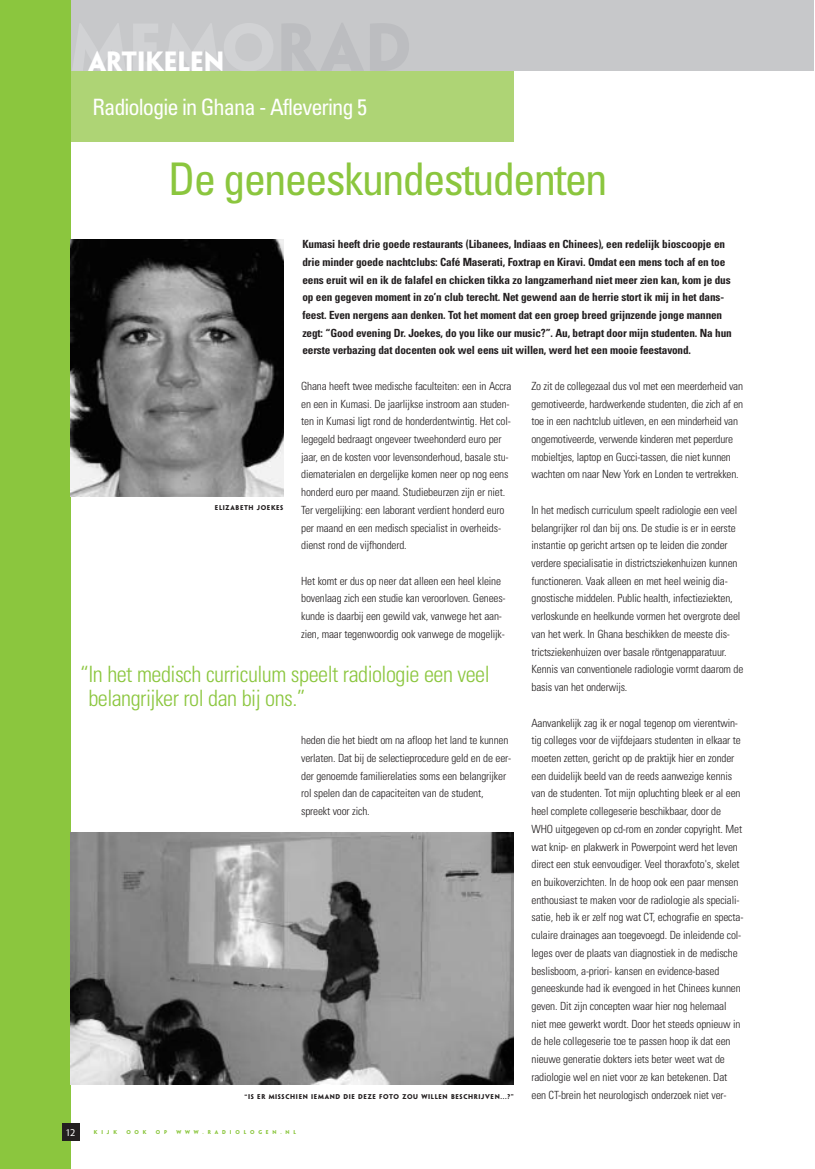
<style>
.page{position:relative;width:815px;height:1169px;background:#fff}
.page>*{position:absolute;margin:0;border:0;box-sizing:border-box;transform-origin:0 0}
.t1{font:condensed 45px "Univers";letter-spacing:-.045em;color:#8bc63e}
.t2{font:25px "Penumbra MM 725 0";color:#fff}
.t3{font:300 condensed 22.5px/23.8px "Univers";letter-spacing:-.02em;color:#8bc63e}
.t4{font:condensed 22.5px "Univers";letter-spacing:-.045em;color:#fff}
.t5{font:300 condensed 11.25px/17.8px "Univers";letter-spacing:-.015em;color:#231f20}
.t6{font:700 condensed 11.25px/17.8px "Univers";letter-spacing:-.015em;color:#231f20}
.t7{font:8.75px "Penumbra MM 365 0";color:#fff}
.t8{font:6.25px "Penumbra MM 725 0";letter-spacing:.105em;color:#231f20}
.t9{font:5px "Penumbra MM 725 0";letter-spacing:.77em;color:#8bc63e}
</style>
<div class="page">
<div style="left:0;top:0;width:814px;height:71px;background:#c7c8ca"></div>
<div style="left:0;top:0;width:71px;height:1169px;background:#8bc63e"></div>
<div style="left:62px;top:1123px;width:18px;height:18px;background:#231f20"></div>
<div style="left:71px;top:71px;width:443px;height:71px;background:#aed475"></div>
<img style="left:71px;top:239px;width:212px;height:257px">
<img style="left:71px;top:833px;width:443px;height:251px">
<h2 class="t2" style="left:89px;top:48px;width:137px">ARTIKELEN</h2>
<h3 class="t4" style="left:93px;top:99px;width:276px">Radiologie in Ghana - Aflevering 5</h3>
<h1 class="t1" style="left:168px;top:163px;width:441px">De geneeskundestudenten</h1>
<p class="t6" style="left:302px;top:236px;width:431px">Kumasi heeft drie goede restaurants (Libanees, Indiaas en Chinees), een redelijk bioscoopje en drie minder goede nachtclubs: Café Maserati, Foxtrap en Kiravi. Omdat een mens toch af en toe eens eruit wil en ik de falafel en chicken tikka zo langzamerhand niet meer zien kan, kom je dus op een gegeven moment in zo’n club terecht. Net gewend aan de herrie stort ik mij in het dans&shy;feest. Even nergens aan denken. Tot het moment dat een groep breed grijnzende jonge mannen zegt: “Good evening Dr. Joekes, do you like our music?”. Au, betrapt door mijn studenten. Na hun eerste verbazing dat docenten ook wel eens uit willen, werd het een mooie feestavond.</p>
<p class="t8" style="left:215px;top:505px;width:70px">ELIZABETH JOEKES</p>
<p class="t5" style="left:301px;top:378px;width:212px">Ghana heeft twee medische faculteiten: een in Accra en een in Kumasi. De jaarlijkse instroom aan studen&shy;ten in Kumasi ligt rond de honderdentwintig. Het col&shy;legegeld bedraagt ongeveer tweehonderd euro per jaar, en de kosten voor levensonderhoud, basale stu&shy;diematerialen en dergelijke komen neer op nog eens honderd euro per maand. Studiebeurzen zijn er niet.<br>Ter vergelijking: een laborant verdient honderd euro per maand en een medisch specialist in overheids&shy;dienst rond de vijfhonderd.</p>
<p class="t5" style="left:301px;top:573px;width:206px">Het komt er dus op neer dat alleen een heel kleine bovenlaag zich een studie kan veroorloven. Genees&shy;kunde is daarbij een gewild vak, vanwege het aan&shy;zien, maar tegenwoordig ook vanwege de mogelijk-</p>
<h3 class="t3" style="left:88px;top:664px;width:403px;text-indent:-8px">“In het medisch curriculum speelt radiologie een veel belangrijker rol dan bij ons.”</h3>
<p class="t5" style="left:301px;top:732px;width:212px">heden die het biedt om na afloop het land te kunnen verlaten. Dat bij de selectieprocedure geld en de eer&shy;der genoemde familierelaties soms een belangrijker rol spelen dan de capaciteiten van de student, spreekt voor zich.</p>
<p class="t7" style="left:67px;top:1127px;width:10px">12</p>
<p class="t8" style="left:245px;top:1093px;width:271px">“IS ER MISSCHIEN IEMAND DIE DEZE FOTO ZOU WILLEN BESCHRIJVEN...?”</p>
<p class="t9" style="left:94px;top:1129px;width:25px">KIJK</p>
<p class="t9" style="left:126px;top:1129px;width:22px">OOK</p>
<p class="t9" style="left:156px;top:1129px;width:13px">O P</p>
<p class="t9" style="left:177px;top:1129px;width:121px">WWW.RADIOLOGEN.NL</p>
<p class="t5" style="left:531px;top:378px;width:213px">Zo zit de collegezaal dus vol met een meerderheid van gemotiveerde, hardwerkende studenten, die zich af en toe in een nachtclub uitleven, en een minderheid van ongemotiveerde, verwende kinderen met peperdure mobieltjes, laptop en Gucci-tassen, die niet kunnen wachten om naar New York en Londen te vertrekken.</p>
<p class="t5" style="left:531px;top:502px;width:213px">In het medisch curriculum speelt radiologie een veel belangrijker rol dan bij ons. De studie is er in eerste instantie op gericht artsen op te leiden die zonder verdere specialisatie in districtsziekenhuizen kunnen functioneren. Vaak alleen en met heel weinig dia&shy;gnostische middelen. Public health, infectieziekten, verloskunde en heelkunde vormen het overgrote deel van het werk. In Ghana beschikken de meeste dis&shy;trictsziekenhuizen over basale röntgenapparatuur.<br>Kennis van conventionele radiologie vormt daarom de basis van het onderwijs.</p>
<p class="t5" style="left:531px;top:715px;width:213px">Aanvankelijk zag ik er nogal tegenop om vierentwin&shy;tig colleges voor de vijfdejaars studenten in elkaar te moeten zetten, gericht op de praktijk hier en zonder een duidelijk beeld van de reeds aanwezige kennis van de studenten. Tot mijn opluchting bleek er al een heel complete collegeserie beschikbaar, door de WHO uitgegeven op cd-rom en zonder copyright. Met wat knip- en plakwerk in Powerpoint werd het leven direct een stuk eenvoudiger. Veel thoraxfoto's, skelet en buikoverzichten. In de hoop ook een paar mensen enthousiast te maken voor de radiologie als speciali&shy;satie, heb ik er zelf nog wat CT, echografie en specta&shy;culaire drainages aan toegevoegd. De inleidende col&shy;leges over de plaats van diagnostiek in de medische beslisboom, a-priori- kansen en evidence-based geneeskunde had ik evengoed in het Chinees kunnen geven. Dit zijn concepten waar hier nog helemaal niet mee gewerkt wordt. Door het steeds opnieuw in de hele collegeserie toe te passen hoop ik dat een nieuwe generatie dokters iets beter weet wat de radiologie wel en niet voor ze kan betekenen. Dat een CT-brein het neurologisch onderzoek niet ver-</p>
</div>
